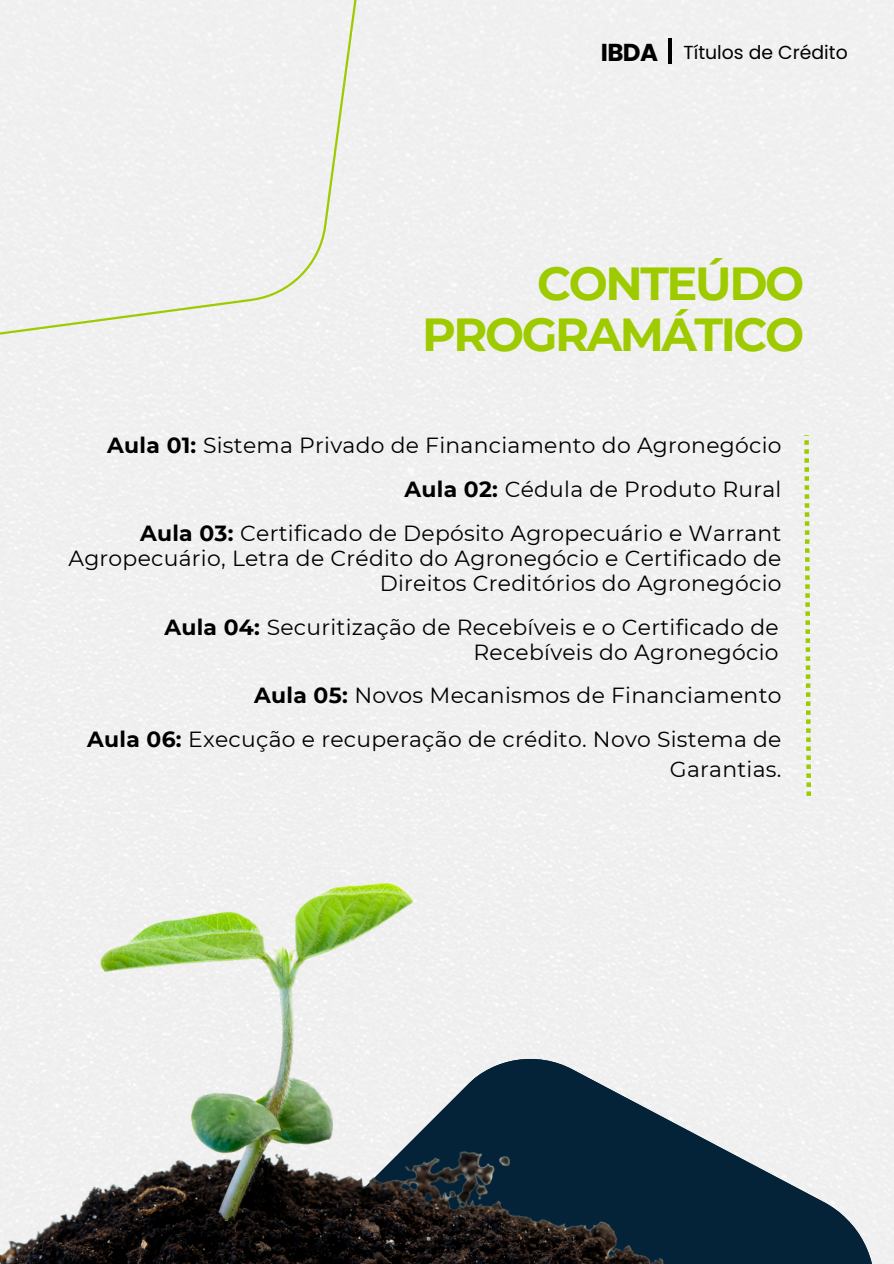
<style>
.page{position:relative;width:894px;height:1264px;background:#fff}
.page>*{position:absolute;margin:0;border:0;box-sizing:border-box;transform-origin:0 0}
.t1{font:700 46.2px/50.7px "Montserrat";letter-spacing:-.05em;color:#9ecb00;text-align:right}
.t2{font:700 24.45px "Poppins";color:#000}
.t3{font:21.9px/25.2px "Montserrat";letter-spacing:.01em;color:#000;text-align:right}
.t4{font:18.75px "Poppins";color:#000}
.s1{font-weight:700}
</style>
<div class="page">
<div style="left:0;top:0;width:893px;height:1263px;background:#f0f0f0"></div>
<svg style="left:804px;top:435px;width:6px;height:361px"></svg>
<svg style="left:667px;top:39px;width:4px;height:25px"></svg>
<div style="left:0;top:0;width:367px;height:342px;background:#f0f0f0"></div>
<svg style="left:668px;top:1050px;width:210px;height:213px"></svg>
<img style="left:0;top:820px;width:668px;height:443px">
<h2 class="t2" style="left:600px;top:35px;width:59px">IBDA</h2>
<p class="t4" style="left:683px;top:39px;width:166px">Títulos de Crédito</p>
<p class="t1" style="left:422px;top:258px;width:383px">CONTEÚDO<br>PROGRAMÁTICO</p>
<h3 class="t3" style="left:107px;top:433px;width:675px"><span class="s1">Aula 01:</span> Sistema Privado de Financiamento do Agronegócio</h3>
<h3 class="t3" style="left:404px;top:477px;width:378px"><span class="s1">Aula 02:</span> Cédula de Produto Rural</h3>
<h3 class="t3" style="left:68px;top:520px;width:714px"><span class="s1">Aula 03:</span> Certificado de Depósito Agropecuário e Warrant<br>Agropecuário, Letra de Crédito do Agronegócio e Certificado de<br>Direitos Creditórios do Agronegócio</h3>
<h3 class="t3" style="left:164px;top:614px;width:615px"><span class="s1">Aula 04:</span> Securitização de Recebíveis e o Certificado de<br>Recebíveis do Agronegócio</h3>
<h3 class="t3" style="left:254px;top:683px;width:528px"><span class="s1">Aula 05:</span> Novos Mecanismos de Financiamento</h3>
<h3 class="t3" style="left:87px;top:724px;width:695px;line-height:30.3px"><span class="s1">Aula 06:</span> Execução e recuperação de crédito. Novo Sistema de<br>Garantias.</h3>
</div>
